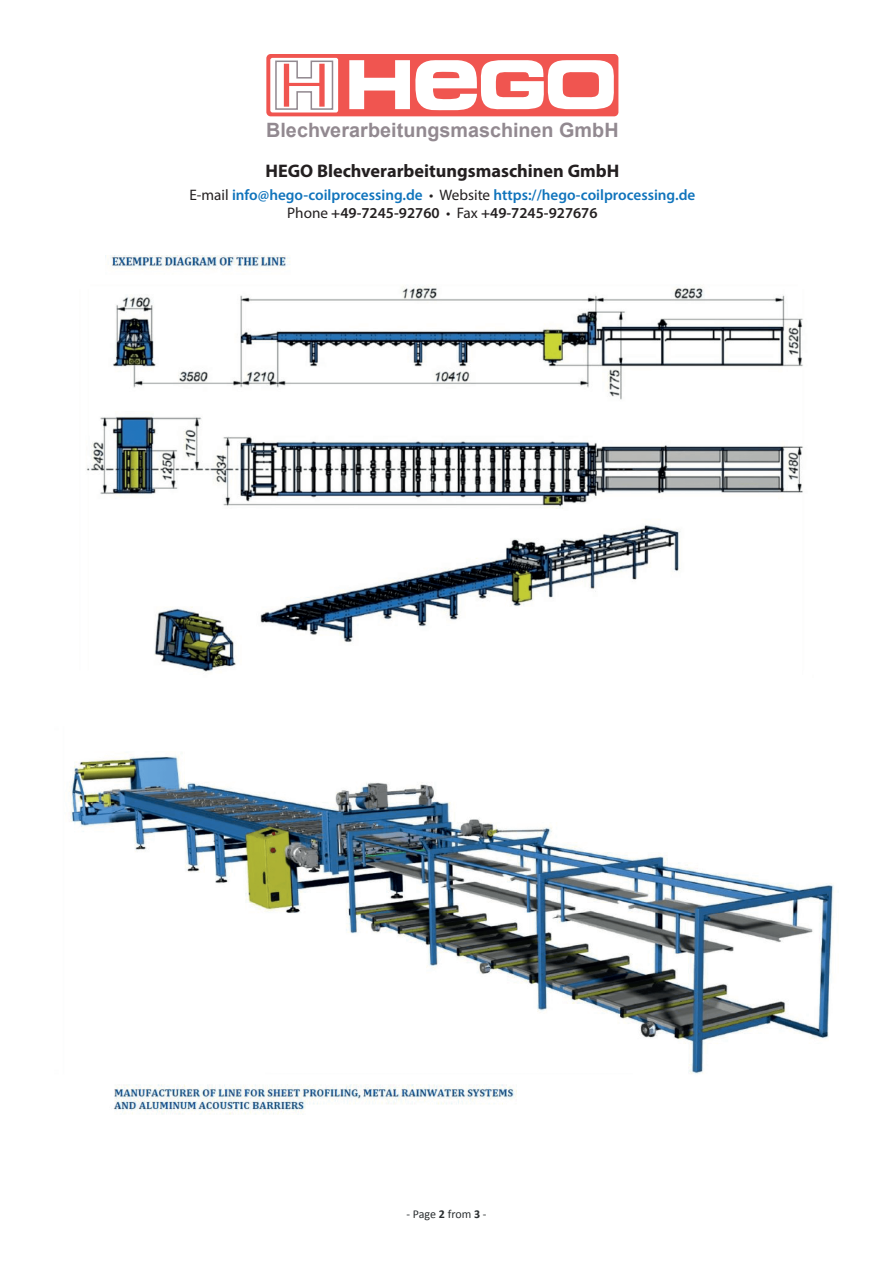
<style>
.page{position:relative;width:893px;height:1263px;background:#fff}
.page>*{position:absolute;margin:0;border:0;box-sizing:border-box;transform-origin:0 0}
.t1{font:700 19.8px "Arial";color:#928990}
.t2{font:700 18.3px "Myriad Pro";color:#231f20}
.t3{font:600 15.15px/18.3px "Myriad Pro";color:#1074bc;text-align:center}
.t4{font:12px "Calibri";letter-spacing:-.005em;color:#292d2f}
.s1{font-weight:400;color:#231f20}
.s2{color:#231f20}
.s3{font-weight:700}
</style>
<div class="page">
<div style="left:266px;top:54px;width:352px;height:62px;background:#f05550;border-radius:4px"></div>
<div style="left:270px;top:58px;width:68px;height:54px;background:#fff;border-radius:2px"></div>
<svg style="left:275px;top:60px;width:59px;height:50px"></svg>
<svg style="left:349px;top:60px;width:265px;height:51px"></svg>
<img style="left:86px;top:255px;width:717px;height:417px">
<img style="left:69px;top:756px;width:765px;height:358px">
<h1 class="t1" style="left:266px;top:117px;width:354px">Blechverarbeitungsmaschinen GmbH</h1>
<p class="t2" style="left:265px;top:159px;width:355px">HEGO Blechverarbeitungsmaschinen GmbH</p>
<p class="t3" style="left:189px;top:185px;width:507px"><span class="s1">E-mail</span> info@hego-coilprocessing.de <span class="s1">• Website</span> https://hego-coilprocessing.de<br><span class="s1">Phone</span> <span class="s2">+49-7245-92760</span> <span class="s1">• Fax</span> <span class="s2">+49-7245-927676</span></p>
<p class="t4" style="left:406px;top:1206px;width:81px">- Page <span class="s3">2</span> from <span class="s3">3</span> -</p>
</div>
